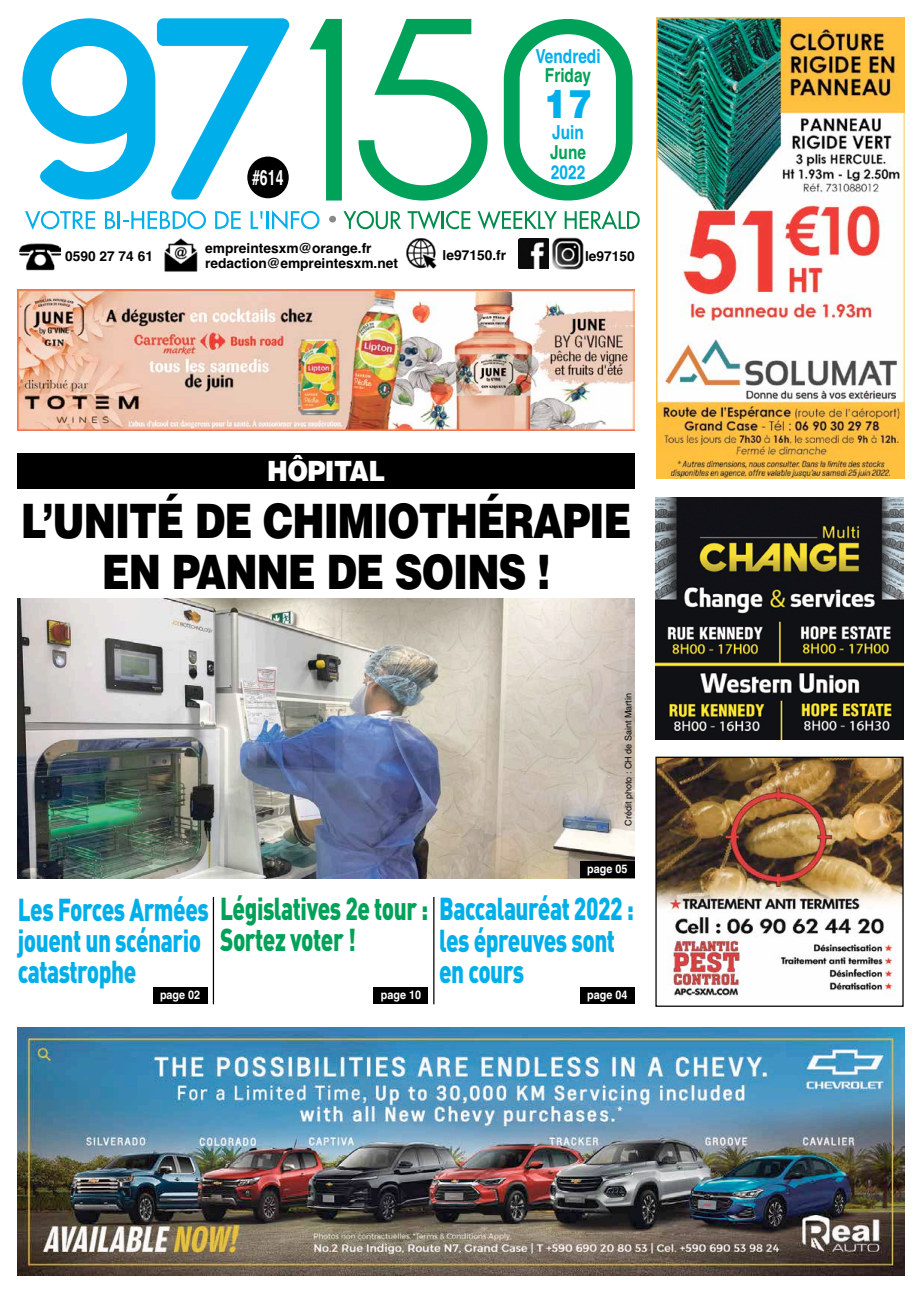
<style>
.page{position:relative;width:922px;height:1294px;background:#fff}
.page>*{position:absolute;margin:0;border:0;box-sizing:border-box;transform-origin:0 0}
.t1{font:900 47.5px/51.2px "Helvetica";letter-spacing:-.025em;color:#000;text-align:center;scale:.82 1}
.t2{font:900 39.25px "Helvetica";color:#00afea;scale:.9 1}
.t3{font:900 31.38px/31.4px "DIN Pro";letter-spacing:-.02em;color:#00afea;scale:.72 1}
.t4{font:900 27.88px "Helvetica";letter-spacing:-.025em;color:#fff;scale:.89 1}
.t5{font:700 21.12px "Helvetica";color:#fff;scale:.67 1}
.t6{font:700 19.25px "Helvetica";color:#00afea;scale:.8 1}
.t7{font:700 19.25px "Helvetica";color:#00a158;scale:.8 1}
.t8{font:700 13.75px/15px "Helvetica";color:#000}
.t9{font:700 11.88px "Helvetica";color:#fff;scale:.91 1}
.t10{font:9px "Helvetica";color:#000}
.s1{color:#00a158}
</style>
<div class="page">
<img style="left:18px;top:598px;width:616px;height:280px">
<svg style="left:22px;top:18px;width:267px;height:181px"></svg>
<svg style="left:309px;top:19px;width:33px;height:181px"></svg>
<svg style="left:358px;top:19px;width:129px;height:181px"></svg>
<svg style="left:503px;top:19px;width:129px;height:181px"></svg>
<div style="left:247px;top:156px;width:41px;height:42px;background:#000;border-radius:50%"></div>
<div style="left:329px;top:216px;width:7px;height:6px;background:#8c8886;border-radius:50%"></div>
<svg style="left:25px;top:211px;width:70px;height:19px"></svg>
<svg style="left:105px;top:211px;width:101px;height:18px"></svg>
<svg style="left:215px;top:211px;width:25px;height:18px"></svg>
<svg style="left:250px;top:211px;width:12px;height:18px"></svg>
<hr style="left:266px;top:211px;width:3px;height:18px;background:#00afea">
<svg style="left:272px;top:210px;width:47px;height:19px"></svg>
<svg style="left:343px;top:211px;width:58px;height:18px"></svg>
<svg style="left:407px;top:211px;width:63px;height:18px"></svg>
<svg style="left:477px;top:211px;width:80px;height:18px"></svg>
<svg style="left:564px;top:210px;width:75px;height:19px"></svg>
<img style="left:20px;top:243px;width:40px;height:28px">
<img style="left:406px;top:238px;width:31px;height:31px">
<img style="left:518px;top:238px;width:66px;height:31px">
<img style="left:164px;top:239px;width:34px;height:33px">
<img style="left:18px;top:1027px;width:886px;height:248px">
<img style="left:18px;top:289px;width:616px;height:142px">
<img style="left:655px;top:497px;width:248px;height:242px">
<img style="left:657px;top:758px;width:244px;height:239px">
<div style="left:655px;top:756px;width:248px;height:250px;border:1px solid #000"></div>
<div style="left:18px;top:453px;width:616px;height:36px;background:#000"></div>
<hr style="left:213px;top:896px;width:1px;height:108px;background:#000">
<hr style="left:433px;top:896px;width:1px;height:108px;background:#000">
<div style="left:579px;top:987px;width:55px;height:17px;background:#000"></div>
<div style="left:373px;top:987px;width:55px;height:17px;background:#000"></div>
<div style="left:153px;top:987px;width:55px;height:17px;background:#000"></div>
<div style="left:579px;top:861px;width:55px;height:17px;background:#000"></div>
<img style="left:656px;top:18px;width:248px;height:460px">
<p class="t8" style="left:65px;top:248px;width:89px">0590 27 74 61</p>
<p class="t5" style="left:252px;top:160px;width:48px">#614</p>
<p class="t8" style="left:205px;top:241px;width:194px">empreintesxm@orange.fr redaction@empreintesxm.net</p>
<p class="t6" style="left:535px;top:41px;width:83px">Vendredi</p>
<p class="t7" style="left:544px;top:60px;width:59px">Friday</p>
<p class="t6" style="left:552px;top:117px;width:41px">Juin</p>
<p class="t7" style="left:550px;top:137px;width:47px">June</p>
<p class="t6" style="left:550px;top:156px;width:44px">2022</p>
<p class="t2" style="left:544px;top:78px;width:54px">17</p>
<p class="t8" style="left:442px;top:248px;width:65px">le97150.fr</p>
<p class="t8" style="left:585px;top:248px;width:51px">le97150</p>
<p class="t4" style="left:267px;top:453px;width:134px">HÔPITAL</p>
<h1 class="t1" style="left:21px;top:494px;width:746px">L’UNITÉ DE CHIMIOTHÉRAPIE<br>EN PANNE DE SOINS !</h1>
<p class="t10" style="left:623px;top:825px;width:134px;rotate:-90deg">Crédit photo : CH de Saint Martin</p>
<p class="t9" style="left:587px;top:859px;width:46px">page 05</p>
<p class="t3" style="left:220px;top:889px;width:576px;line-height:31px;text-indent:-202px">Les Forces Armées <span class="s1">Législatives 2e tour :</span> Baccalauréat 2022 :<br><span class="s1">Sortez voter !</span></p>
<p class="t3" style="left:439px;top:920px;width:246px">les épreuves sont en cours</p>
<p class="t3" style="left:18px;top:920px;width:256px">jouent un scénario catastrophe</p>
<p class="t9" style="left:160px;top:985px;width:46px">page 02</p>
<p class="t9" style="left:380px;top:985px;width:46px">page 10</p>
<p class="t9" style="left:587px;top:985px;width:46px">page 04</p>
</div>
